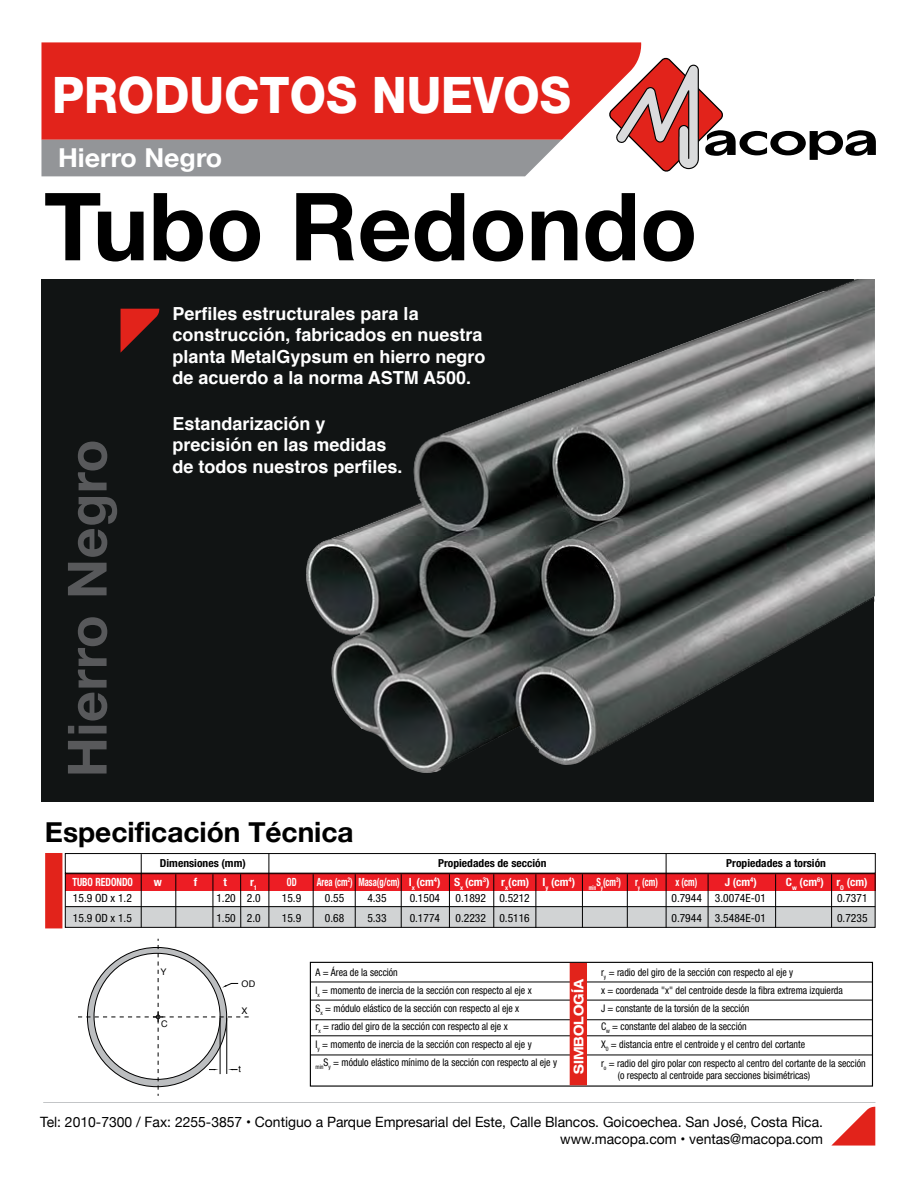
<style>
.page{position:relative;width:918px;height:1188px;background:#fff}
.page>*{position:absolute;margin:0;border:0;box-sizing:border-box;transform-origin:0 0}
.t1{font:700 94.05px "Helvetica Neue";color:#000}
.t2{font:700 54.15px "Helvetica Neue LT Std";letter-spacing:.01em;color:#58595b}
.t3{font:800 50.55px "Helvetica Neue LT Std";color:#fff;scale:.92 1}
.t4{font:700 28.05px "Helvetica Neue";color:#000}
.t5{font:700 26.1px "Helvetica Neue";color:#fff}
.t6{font:700 18px/21.6px "Helvetica";color:#fff}
.t7{font:14.25px/17.1px "Helvetica Neue";color:#000;text-align:right}
.t8{font:700 expanded 13.35px "Helvetica Neue LT Std";color:#fff;scale:.9 1}
.t9{font:condensed 11.25px/19.8px "Helvetica Neue LT Std";color:#000}
.t10{font:700 condensed 11.25px "Helvetica Neue LT Std";color:#fff}
.t11{font:700 condensed 11.25px "Helvetica Neue LT Std";color:#fff;scale:.76 1}
.t12{font:700 condensed 11.25px "Helvetica Neue LT Std";color:#fff;scale:.86 1}
.t13{font:700 condensed 10.95px "Helvetica Neue LT Std";color:#000;scale:1.05 1}
.t14{font:condensed 10.5px/18px "Helvetica Neue LT Std";color:#000;scale:.94 1}
.t15{font:9.15px "Helvetica";color:#000}
</style>
<div class="page">
<div style="left:41px;top:42px;width:601px;height:98px;background:#e2231b"></div>
<div style="left:41px;top:140px;width:520px;height:36px;background:#939598"></div>
<div style="left:41px;top:280px;width:833px;height:522px;background:#111414"></div>
<svg style="left:831px;top:1107px;width:44px;height:39px"></svg>
<hr style="left:43px;top:1102px;width:832px;height:1px;background:#bcbec0">
<svg style="left:577px;top:77px;width:11px;height:63px"></svg>
<svg style="left:588px;top:56px;width:288px;height:116px"></svg>
<svg style="left:121px;top:309px;width:38px;height:43px"></svg>
<div style="left:65px;top:853px;width:811px;height:20px;border:1px solid #000"></div>
<div style="left:45px;top:853px;width:17px;height:75px;background:#e2231b"></div>
<div style="left:110px;top:874px;width:727px;height:17px;background:#ed1d24"></div>
<div style="left:65px;top:874px;width:74px;height:17px;background:#ed1d24"></div>
<div style="left:65px;top:907px;width:810px;height:20px;background:#d1d3d4"></div>
<div style="left:751px;top:874px;width:124px;height:17px;background:#ed1d24"></div>
<div style="left:65px;top:873px;width:811px;height:55px;border:1px solid #000"></div>
<hr style="left:141px;top:854px;width:1px;height:73px;background:#000">
<hr style="left:65px;top:906px;width:810px;height:1px;background:#000">
<hr style="left:175px;top:874px;width:1px;height:54px;background:#000">
<hr style="left:213px;top:874px;width:1px;height:54px;background:#000">
<hr style="left:240px;top:874px;width:1px;height:53px;background:#000">
<hr style="left:269px;top:854px;width:1px;height:73px;background:#000">
<hr style="left:355px;top:874px;width:1px;height:53px;background:#000">
<hr style="left:401px;top:874px;width:1px;height:53px;background:#000">
<hr style="left:449px;top:874px;width:1px;height:54px;background:#000">
<hr style="left:493px;top:874px;width:1px;height:53px;background:#000">
<hr style="left:536px;top:874px;width:1px;height:54px;background:#000">
<hr style="left:582px;top:874px;width:1px;height:54px;background:#000">
<hr style="left:627px;top:874px;width:1px;height:53px;background:#000">
<hr style="left:313px;top:874px;width:1px;height:53px;background:#000">
<hr style="left:666px;top:854px;width:1px;height:74px;background:#000">
<hr style="left:775px;top:874px;width:1px;height:54px;background:#000">
<hr style="left:708px;top:874px;width:1px;height:54px;background:#000">
<hr style="left:831px;top:874px;width:1px;height:53px;background:#000">
<div style="left:310px;top:962px;width:563px;height:125px;border:1px solid #010101"></div>
<hr style="left:310px;top:982px;width:562px;height:1px;background:#010101">
<hr style="left:310px;top:1000px;width:562px;height:1px;background:#010101">
<hr style="left:310px;top:1019px;width:562px;height:1px;background:#010101">
<hr style="left:310px;top:1035px;width:562px;height:1px;background:#010101">
<hr style="left:310px;top:1055px;width:562px;height:1px;background:#010101">
<div style="left:570px;top:963px;width:17px;height:122px;background:#e2231b"></div>
<svg style="left:78px;top:939px;width:171px;height:157px"></svg>
<img style="left:306px;top:280px;width:568px;height:493px">
<h3 class="t3" style="left:52px;top:64px;width:565px">PRODUCTOS NUEVOS</h3>
<h3 class="t5" style="left:58px;top:137px;width:166px">Hierro Negro</h3>
<h1 class="t1" style="left:44px;top:153px;width:655px">Tubo Redondo</h1>
<h2 class="t2" style="left:54px;top:777px;width:339px;rotate:-90deg">Hierro Negro</h2>
<h3 class="t6" style="left:173px;top:303px;width:315px">Perfiles estructurales para la construcción, fabricados en nuestra planta MetalGypsum en hierro negro de acuerdo a la norma ASTM A500.</h3>
<h3 class="t6" style="left:173px;top:413px;width:232px">Estandarización y precisión en las medidas de todos nuestros perfiles.</h3>
<h3 class="t4" style="left:45px;top:810px;width:310px">Especificación Técnica</h3>
<p class="t13" style="left:160px;top:857px;width:83px">Dimensiones (mm)</p>
<p class="t13" style="left:438px;top:857px;width:105px">Propiedades de sección</p>
<p class="t13" style="left:726px;top:857px;width:97px">Propiedades a torsión</p>
<p class="t9" style="left:73px;top:888px;width:61px">15.9 OD x 1.2<br>15.9 OD x 1.5</p>
<p class="t9" style="left:216px;top:888px;width:21px">1.20<br>1.50</p>
<p class="t9" style="left:247px;top:888px;width:15px">2.0<br>2.0</p>
<p class="t9" style="left:325px;top:888px;width:21px">0.55<br>0.68</p>
<p class="t9" style="left:499px;top:888px;width:32px">0.5212<br>0.5116</p>
<p class="t9" style="left:715px;top:888px;width:52px">3.0074E-01<br>3.5484E-01</p>
<p class="t9" style="left:837px;top:888px;width:32px">0.7371<br>0.7235</p>
<p class="t12" style="left:72px;top:875px;width:72px">TUBO REDONDO</p>
<p class="t10" style="left:154px;top:875px;width:10px">w</p>
<p class="t10" style="left:194px;top:875px;width:5px">f</p>
<p class="t10" style="left:224px;top:875px;width:5px">t</p>
<p class="t10" style="left:250px;top:875px;width:9px">r<sub>1</sub></p>
<p class="t11" style="left:317px;top:875px;width:49px">Area (cm<sup>2</sup>)</p>
<p class="t9" style="left:282px;top:888px;width:21px">15.9<br>15.9</p>
<p class="t11" style="left:287px;top:875px;width:14px">OD</p>
<p class="t10" style="left:409px;top:875px;width:214px">I<sub>x</sub> (cm<sup>4</sup>) S<sub>x</sub> (cm<sup>3</sup>) r (cm) I<sub>y</sub> (cm<sup>4</sup>) <sub>min</sub>S<sub>y</sub>(cm<sup>3</sup>)</p>
<p class="t10" style="left:725px;top:875px;width:34px">J (cm<sup>4</sup>)</p>
<p class="t10" style="left:786px;top:875px;width:83px">C<sub>w</sub> (cm<sup>6</sup>) r<sub>O</sub> (cm)</p>
<p class="t11" style="left:358px;top:875px;width:56px">Masa(g/cm)</p>
<p class="t11" style="left:676px;top:875px;width:30px">x (cm)</p>
<p class="t11" style="left:635px;top:875px;width:32px">r<sub>y</sub> (cm)</p>
<p class="t9" style="left:367px;top:888px;width:21px">4.35<br>5.33</p>
<p class="t9" style="left:456px;top:888px;width:32px">0.1892<br>0.2232</p>
<p class="t9" style="left:410px;top:888px;width:32px">0.1504<br>0.1774</p>
<p class="t9" style="left:671px;top:888px;width:32px">0.7944<br>0.7944</p>
<p class="t15" style="left:160px;top:965px;width:8px">Y</p>
<p class="t15" style="left:161px;top:1017px;width:8px">C</p>
<p class="t15" style="left:242px;top:976px;width:15px">OD</p>
<p class="t15" style="left:242px;top:1004px;width:8px">X</p>
<p class="t15" style="left:238px;top:1061px;width:4px">t</p>
<p class="t14" style="left:316px;top:963px;width:258px">A = Área de la sección<br>I<sub>x</sub> = momento de inercia de la sección con respecto al eje x<br>S<sub>x</sub> = módulo elástico de la sección con respecto al eje x<br>r<sub>x</sub> = radio del giro de la sección con respecto al eje x<br>I<sub>y</sub> = momento de inercia de la sección con respecto al eje y<br><sub>min</sub>S<sub>y</sub> = módulo elástico mínimo de la sección con respecto al eje y</p>
<p class="t14" style="left:601px;top:963px;width:283px">r<sub>y</sub> = radio del giro de la sección con respecto al eje y<br>x = coordenada "x" del centroide desde la fibra extrema izquierda<br>J = constante de la torsión de la sección<br>C<sub>w</sub> = constante del alabeo de la sección<br>X<sub>0</sub> = distancia entre el centroide y el centro del cortante<br>r<sub>o</sub> = radio del giro polar con respecto al centro del cortante de la sección</p>
<p class="t8" style="left:570px;top:1074px;width:107px;rotate:-90deg">SIMBOLOGÍA</p>
<p class="t14" style="left:618px;top:1066px;width:206px">(o respecto al centroide para secciones bisimétricas)</p>
<h3 class="t7" style="left:40px;top:1114px;width:784px">Tel: 2010-7300 / Fax: 2255-3857 • Contiguo a Parque Empresarial del Este, Calle Blancos. Goicoechea. San José, Costa Rica. www.macopa.com • ventas@macopa.com</h3>
</div>
